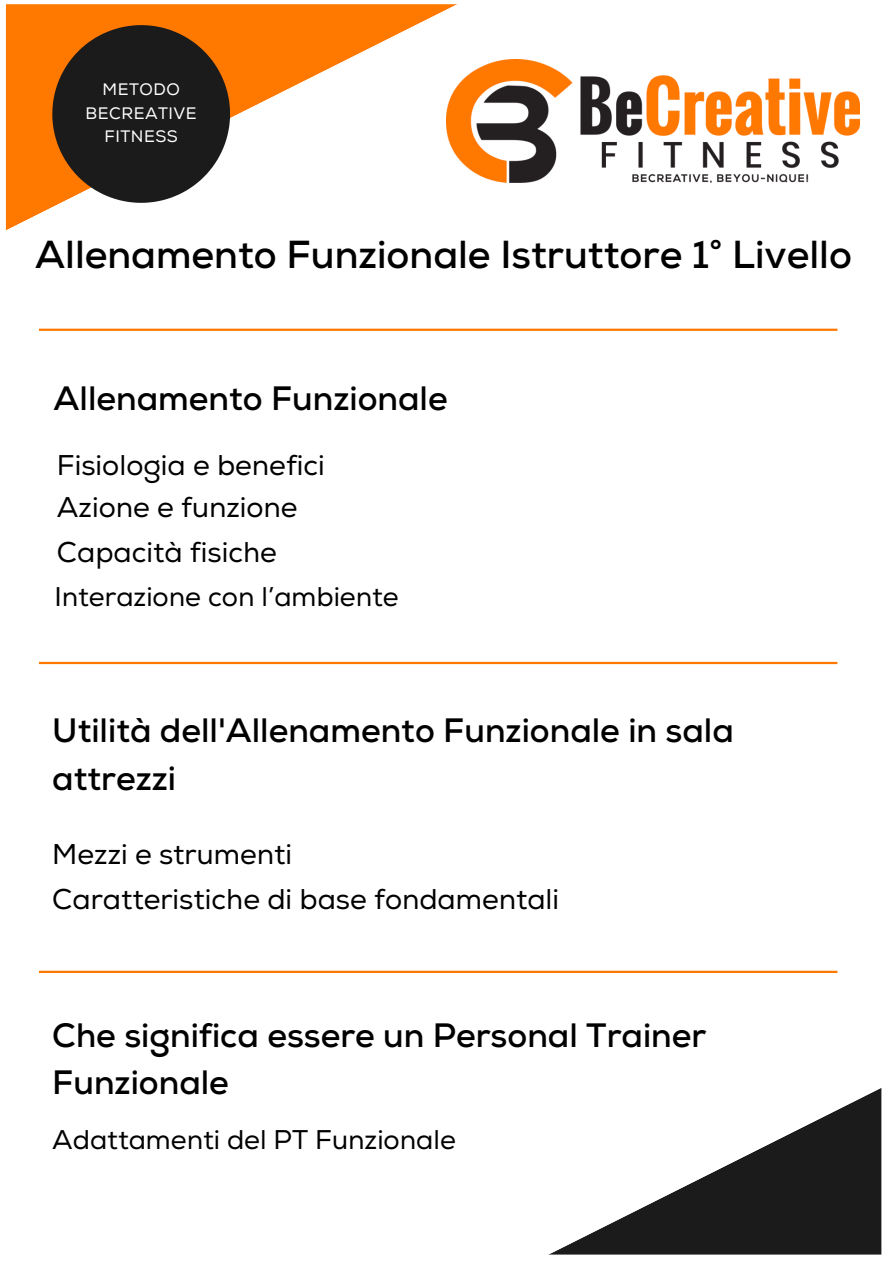
<style>
.page{position:relative;width:893px;height:1263px;background:#fff}
.page>*{position:absolute;margin:0;border:0;box-sizing:border-box;transform-origin:0 0}
.t1{font:700 39px "Nexa";color:#000}
.t2{font:700 33.75px/47.2px "Nexa";color:#000}
.t3{font:28.5px "Nexa";color:#000}
.t4{font:27px "Nexa";color:#000}
.t5{font:16.58px/23.5px "Nexa";letter-spacing:.03em;color:#fff;text-align:center}
</style>
<div class="page">
<svg style="left:111px;top:970px;width:770px;height:284px"></svg>
<svg style="left:6px;top:4px;width:691px;height:226px"></svg>
<svg style="left:52px;top:25px;width:178px;height:178px;background:#4c3826"></svg>
<hr style="left:39px;top:329px;width:798px;height:2px;background:#ff7800">
<hr style="left:39px;top:662px;width:798px;height:2px;background:#ff7800">
<img style="left:446px;top:59px;width:413px;height:123px">
<hr style="left:39px;top:971px;width:798px;height:2px;background:#ff7800">
<p class="t5" style="left:86px;top:78px;width:113px">METODO<br>BECREATIVE<br>FITNESS</p>
<p class="t1" style="left:35px;top:231px;width:818px">Allenamento Funzionale Istruttore 1° Livello</p>
<p class="t2" style="left:54px;top:376px;width:395px">Allenamento Funzionale</p>
<p class="t3" style="left:57px;top:448px;width:269px">Fisiologia e benefici</p>
<p class="t3" style="left:57px;top:490px;width:242px">Azione e funzione</p>
<p class="t3" style="left:57px;top:535px;width:221px">Capacità fisiche</p>
<p class="t4" style="left:54px;top:581px;width:346px">Interazione con l’ambiente</p>
<p class="t2" style="left:52px;top:708px;width:683px">Utilità dell'Allenamento Funzionale in sala attrezzi</p>
<p class="t3" style="left:52px;top:838px;width:241px">Mezzi e strumenti</p>
<p class="t3" style="left:52px;top:883px;width:508px">Caratteristiche di base fondamentali</p>
<p class="t2" style="left:52px;top:1012px;width:655px">Che significa essere un Personal Trainer<br>Funzionale</p>
<p class="t4" style="left:52px;top:1124px;width:405px">Adattamenti del PT Funzionale</p>
</div>
